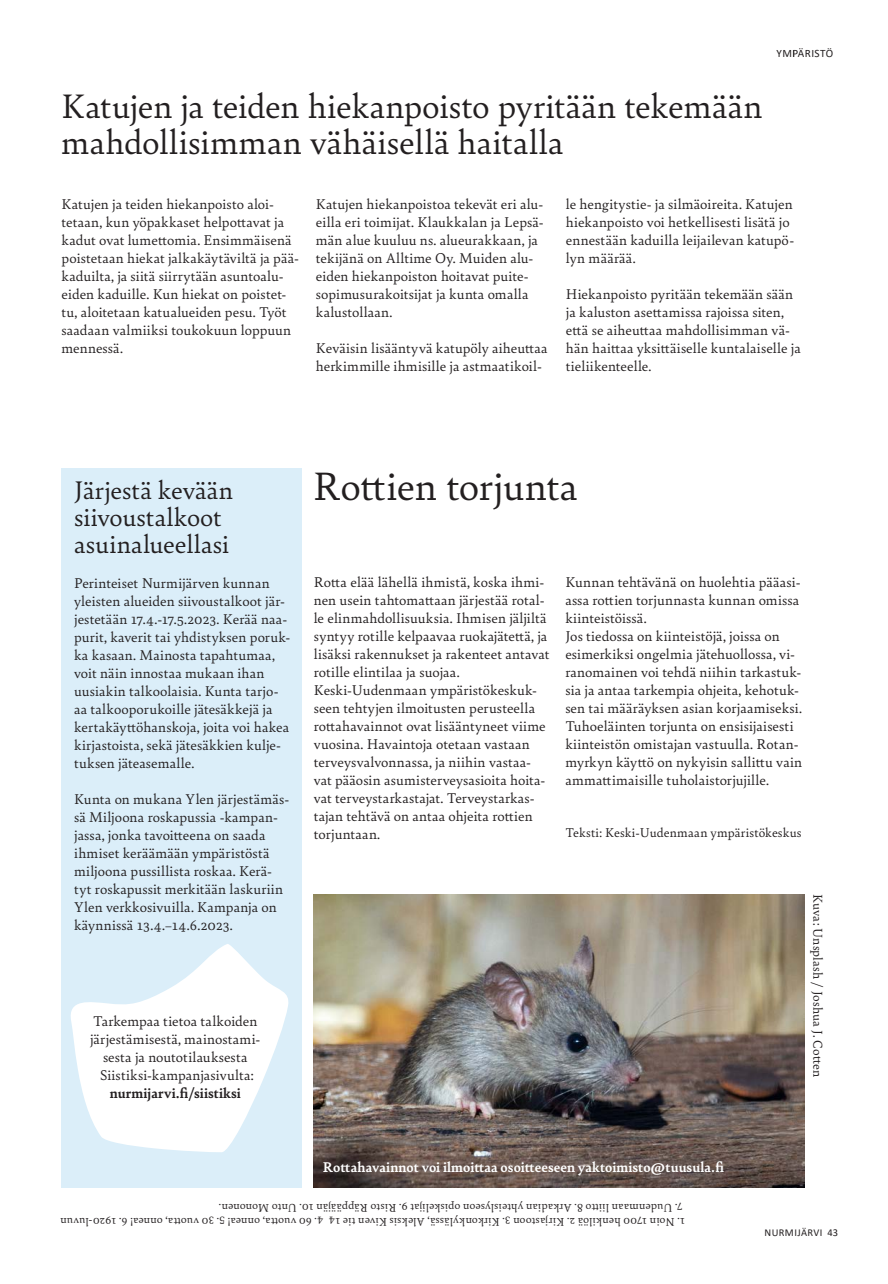
<style>
.page{position:relative;width:888px;height:1284px;background:#fff}
.page>*{position:absolute;margin:0;border:0;box-sizing:border-box;transform-origin:0 0}
.Sisällysluettelo{font:42px "Bely";letter-spacing:-.015em;color:#231f20}
.Sisällysluettelo-2{font:36px/36px "Bely";color:#231f20}
.Sisällysluettelo-3{font:27px/27px "Bely";color:#231f20}
.Sisällysluettelo-4{font:15px/18px "Bely";letter-spacing:.01em;color:#231f20}
.Sisällysluettelo-5{font:700 15px "Bely";letter-spacing:.01em;color:#fff}
.Sisällysluettelo-6{font:13.5px "Bely";letter-spacing:.01em;color:#231f20}
.t1{font:12px "Bely";letter-spacing:.015em;color:#231f20}
.Teema{font:11.25px "Calibri";letter-spacing:.04em;color:#231f20}
.t2{font:10.5px "Calibri";letter-spacing:.04em;color:#231f20}
.s1{font-weight:700}
</style>
<div class="page">
<div style="left:61px;top:468px;width:241px;height:719px;background:#dbeef9"></div>
<img style="left:314px;top:894px;width:491px;height:293px">
<svg style="left:70px;top:944px;width:219px;height:208px;fill:#fff"></svg>
<p class="Sisällysluettelo-2" style="left:61px;top:86px;width:703px">Katujen ja teiden hiekanpoisto pyritään tekemään mahdollisimman vähäisellä haitalla</p>
<p class="Teema" style="left:776px;top:45px;width:58px">YMPÄRISTÖ</p>
<p class="Teema" style="left:792px;top:46px;width:47px">KIRJASTO</p>
<p class="Sisällysluettelo-4" style="left:62px;top:194px;width:239px">Katujen ja teiden hiekanpoisto aloi&shy;tetaan, kun yöpakkaset helpottavat ja kadut ovat lumettomia. Ensimmäisenä poistetaan hiekat jalkakäytäviltä ja pää&shy;kaduilta, ja siitä siirrytään asuntoalu&shy;eiden kaduille. Kun hiekat on poistet&shy;tu, aloitetaan katualueiden pesu. Työt saadaan valmiiksi toukokuun loppuun mennessä.</p>
<p class="Sisällysluettelo-4" style="left:316px;top:194px;width:229px">Katujen hiekanpoistoa tekevät eri alu&shy;eilla eri toimijat. Klaukkalan ja Lepsä&shy;män alue kuuluu ns. alueurakkaan, ja tekijänä on Alltime Oy. Muiden alu&shy;eiden hiekanpoiston hoitavat puite&shy;sopimusurakoitsijat ja kunta omalla kalustollaan.</p>
<p class="Sisällysluettelo-4" style="left:316px;top:338px;width:233px">Keväisin lisääntyvä katupöly aiheuttaa herkimmille ihmisille ja astmaatikoil-</p>
<p class="Sisällysluettelo-4" style="left:566px;top:194px;width:230px">le hengitystie- ja silmäoireita. Katujen hiekanpoisto voi hetkellisesti lisätä jo ennestään kaduilla leijailevan katupö&shy;lyn määrää.</p>
<p class="Sisällysluettelo-4" style="left:566px;top:284px;width:236px">Hiekanpoisto pyritään tekemään sään ja kaluston asettamissa rajoissa siten, että se aiheuttaa mahdollisimman vä&shy;hän haittaa yksittäiselle kuntalaiselle ja tieliikenteelle.</p>
<p class="Sisällysluettelo-3" style="left:74px;top:475px;width:161px">Järjestä kevään siivoustalkoot asuinalueellasi</p>
<p class="Sisällysluettelo-4" style="left:74px;top:573px;width:218px">Perinteiset Nurmijärven kunnan yleisten alueiden siivoustalkoot jär&shy;jestetään 17.4.-17.5.2023. Kerää naa&shy;purit, kaverit tai yhdistyksen poruk&shy;ka kasaan. Mainosta tapahtumaa, voit näin innostaa mukaan ihan uusiakin talkoolaisia. Kunta tarjo&shy;aa talkooporukoille jätesäkkejä ja kertakäyttöhanskoja, joita voi hakea kirjastoista, sekä jätesäkkien kulje&shy;tuksen jäteasemalle.</p>
<p class="Sisällysluettelo-4" style="left:74px;top:789px;width:217px">Kunta on mukana Ylen järjestämäs&shy;sä Miljoona roskapussia -kampan&shy;jassa, jonka tavoitteena on saada ihmiset keräämään ympäristöstä miljoona pussillista roskaa. Kerä&shy;tyt roskapussit merkitään laskuriin Ylen verkkosivuilla. Kampanja on käynnissä 13.4.–14.6.2023.</p>
<p class="Sisällysluettelo-4" style="left:90px;top:1010px;width:172px;text-align:center">Tarkempaa tietoa talkoiden järjestämisestä, mainostami&shy;sesta ja noutotilauksesta</p>
<p class="Sisällysluettelo-4" style="left:100px;top:1064px;width:155px;text-align:center">Siistiksi-kampanjasivulta: <span class="s1">nurmijarvi.fi/siistiksi</span></p>
<p class="Sisällysluettelo" style="left:313px;top:456px;width:267px">Rottien torjunta</p>
<p class="Sisällysluettelo-4" style="left:314px;top:572px;width:237px">Rotta elää lähellä ihmistä, koska ihmi&shy;nen usein tahtomattaan järjestää rotal&shy;le elinmahdollisuuksia. Ihmisen jäljiltä syntyy rotille kelpaavaa ruokajätettä, ja lisäksi rakennukset ja rakenteet antavat rotille elintilaa ja suojaa.</p>
<p class="Sisällysluettelo-4" style="left:314px;top:680px;width:233px">Keski-Uudenmaan ympäristökeskuk&shy;seen tehtyjen ilmoitusten perusteella rottahavainnot ovat lisääntyneet viime vuosina. Havaintoja otetaan vastaan terveysvalvonnassa, ja niihin vastaa&shy;vat pääosin asumisterveysasioita hoita&shy;vat terveystarkastajat. Terveystarkas&shy;tajan tehtävä on antaa ohjeita rottien torjuntaan.</p>
<p class="Sisällysluettelo-4" style="left:565px;top:572px;width:237px;text-align:justify">Kunnan tehtävänä on huolehtia pääasi&shy;assa rottien torjunnasta kunnan omissa kiinteistöissä.</p>
<p class="Sisällysluettelo-4" style="left:565px;top:626px;width:238px">Jos tiedossa on kiinteistöjä, joissa on esimerkiksi ongelmia jätehuollossa, vi&shy;ranomainen voi tehdä niihin tarkastuk&shy;sia ja antaa tarkempia ohjeita, kehotuk&shy;sen tai määräyksen asian korjaamiseksi.<br>Tuhoeläinten torjunta on ensisijaisesti kiinteistön omistajan vastuulla. Rotan&shy;myrkyn käyttö on nykyisin sallittu vain ammattimaisille tuholaistorjujille.</p>
<p class="Sisällysluettelo-6" style="left:565px;top:823px;width:238px">Teksti: Keski-Uudenmaan ympäristökeskus</p>
<p class="Sisällysluettelo-6" style="left:828px;top:894px;width:185px;rotate:90deg">Kuva: Unsplash / Joshua J. Cotten</p>
<p class="Sisällysluettelo-5" style="left:323px;top:1156px;width:402px">Rottahavainnot voi ilmoittaa osoitteeseen yaktoimisto@tuusula.fi</p>
<p class="t1" style="left:682px;top:1216px;width:465px;rotate:-180deg">7. Uudenmaan liitto 8. Arkadian yhteislyseon opiskelijat 9. Risto Räppääjän 10. Unto Mononen.</p>
<p class="t1" style="left:685px;top:1230px;width:626px;rotate:-180deg">1. Noin 1700 henkilöä 2. Kirjastoon 3. Kirkonkylässä, Aleksis Kiven tie 14 4. 60 vuotta, onnea! 5. 30 vuotta, onnea! 6. 1920-luvun</p>
<p class="t2" style="left:764px;top:1225px;width:75px">NURMIJÄRVI 43</p>
</div>
